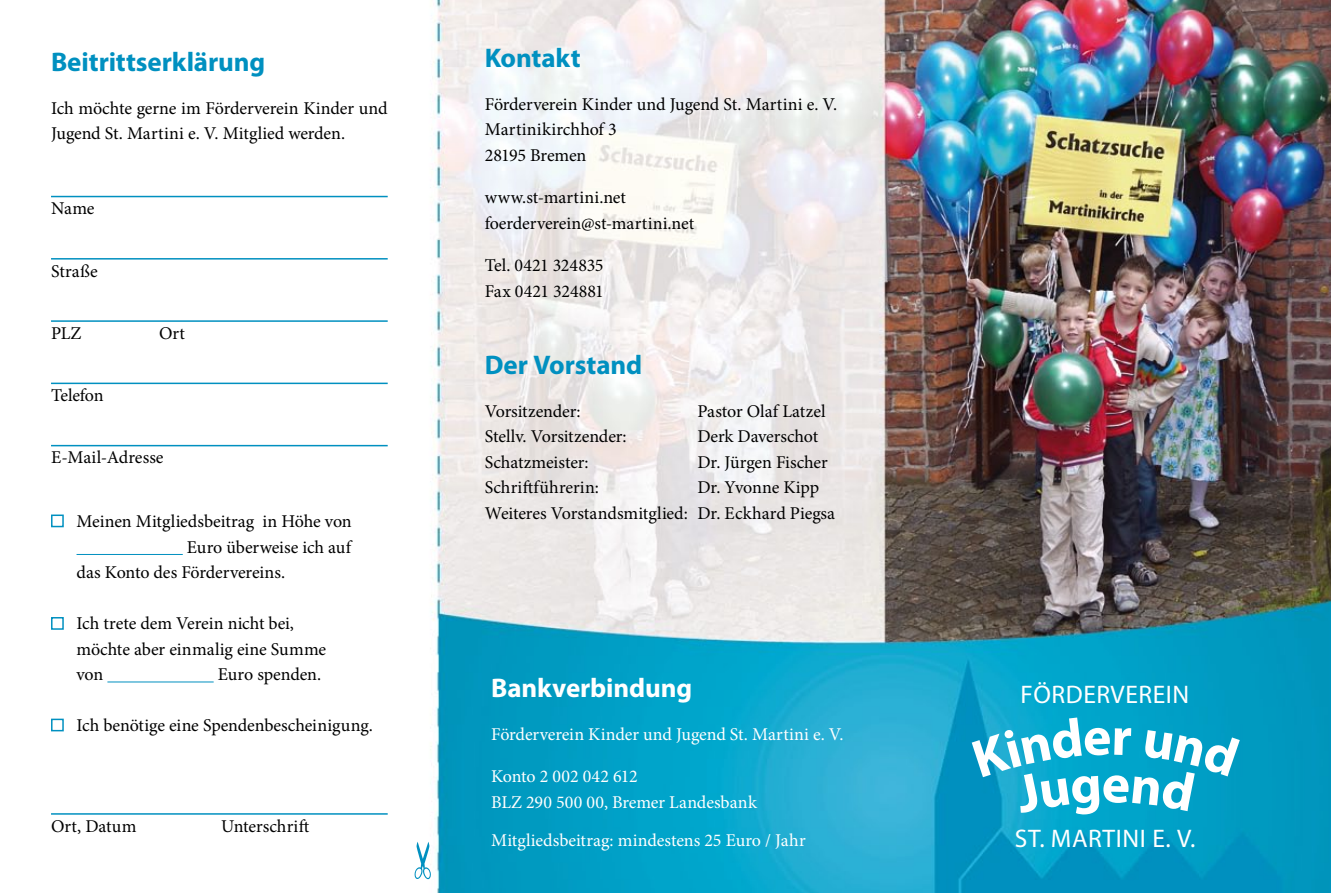
<style>
.page{position:relative;width:1331px;height:893px;background:#fff}
.page>*{position:absolute;margin:0;border:0;box-sizing:border-box;transform-origin:0 0}
.t1{font:700 27px "Myriad Pro";letter-spacing:-.005em;color:#0090c0}
.t2{font:700 27px "Myriad Pro";letter-spacing:-.005em;color:#fff}
.t3{font:25.5px "Myriad Pro";letter-spacing:.025em;color:#fff}
.t4{font:18px/25.5px "Minion Pro";letter-spacing:-.005em;color:#000}
.t5{font:18px/25.5px "Minion Pro";letter-spacing:-.005em;color:#fff}
</style>
<div class="page">
<img style="left:51px;top:0;width:1280px;height:893px">
<div style="left:51px;top:514px;width:13px;height:13px;border:2px solid #0090c0"></div>
<div style="left:51px;top:617px;width:13px;height:13px;border:2px solid #0090c0"></div>
<div style="left:51px;top:719px;width:13px;height:12px;border:2px solid #0090c0"></div>
<svg style="left:415px;top:842px;width:16px;height:37px"></svg>
<hr style="left:51px;top:196px;width:337px;height:1px;background:#0090c0">
<hr style="left:51px;top:258px;width:337px;height:2px;background:#0090c0">
<hr style="left:51px;top:320px;width:337px;height:2px;background:#0090c0">
<hr style="left:51px;top:383px;width:337px;height:1px;background:#0090c0">
<hr style="left:51px;top:445px;width:337px;height:1px;background:#0090c0">
<hr style="left:77px;top:554px;width:106px;height:1px;background:#0090c0">
<hr style="left:107px;top:681px;width:107px;height:1px;background:#0090c0">
<hr style="left:51px;top:813px;width:337px;height:2px;background:#0090c0">
<svg style="left:972px;top:717px;width:268px;height:98px;background:#04a2c9"></svg>
<h1 class="t1" style="left:51px;top:45px;width:216px">Beitrittserklärung</h1>
<p class="t4" style="left:51px;top:95px;width:338px">Ich möchte gerne im Förderverein Kinder und<br>Jugend St. Martini e. V. Mitglied werden.</p>
<p class="t4" style="left:51px;top:196px;width:45px">Name</p>
<p class="t4" style="left:51px;top:258px;width:48px">Straße</p>
<p class="t4" style="left:51px;top:320px;width:32px">PLZ</p>
<p class="t4" style="left:159px;top:320px;width:27px">Ort</p>
<p class="t4" style="left:51px;top:383px;width:54px">Telefon</p>
<p class="t4" style="left:51px;top:445px;width:114px">E-Mail-Adresse</p>
<p class="t4" style="left:77px;top:509px;width:277px">Meinen Mitgliedsbeitrag in Höhe von</p>
<p class="t4" style="left:187px;top:534px;width:166px">Euro überweise ich auf</p>
<p class="t4" style="left:77px;top:560px;width:210px">das Konto des Fördervereins.</p>
<p class="t4" style="left:77px;top:611px;width:251px">Ich trete dem Verein nicht bei, möchte aber einmalig eine Summe von</p>
<p class="t4" style="left:218px;top:662px;width:105px">Euro spenden.</p>
<p class="t4" style="left:77px;top:713px;width:298px">Ich benötige eine Spendenbescheinigung.</p>
<p class="t4" style="left:51px;top:813px;width:87px">Ort, Datum</p>
<p class="t4" style="left:221px;top:813px;width:89px">Unterschrift</p>
<h1 class="t1" style="left:485px;top:40px;width:97px">Kontakt</h1>
<p class="t4" style="left:485px;top:91px;width:354px">Förderverein Kinder und Jugend St. Martini e. V.<br>Martinikirchhof 3<br>28195 Bremen</p>
<p class="t4" style="left:485px;top:185px;width:211px">www.st-martini.net foerderverein@st-martini.net</p>
<p class="t4" style="left:485px;top:253px;width:121px">Tel. 0421 324835<br>Fax 0421 324881</p>
<h1 class="t1" style="left:485px;top:348px;width:159px">Der Vorstand</h1>
<p class="t4" style="left:485px;top:398px;width:97px">Vorsitzender:</p>
<p class="t4" style="left:697px;top:398px;width:130px">Pastor Olaf Latzel</p>
<p class="t4" style="left:485px;top:424px;width:143px">Stellv. Vorsitzender:</p>
<p class="t4" style="left:697px;top:424px;width:122px">Derk Daverschot</p>
<p class="t4" style="left:485px;top:449px;width:105px">Schatzmeister:</p>
<p class="t4" style="left:697px;top:449px;width:132px">Dr. Jürgen Fischer</p>
<p class="t4" style="left:485px;top:475px;width:116px">Schriftführerin:</p>
<p class="t4" style="left:485px;top:475px;width:352px;text-indent:213px">Dr. Yvonne Kipp<br>Weiteres Vorstandsmitglied: Dr. Eckhard Piegsa</p>
<h1 class="t2" style="left:491px;top:671px;width:202px">Bankverbindung</h1>
<p class="t5" style="left:491px;top:721px;width:354px">Förderverein Kinder und Jugend St. Martini e. V.</p>
<p class="t5" style="left:491px;top:764px;width:267px">Konto 2 002 042 612<br>BLZ 290 500 00, Bremer Landesbank</p>
<p class="t5" style="left:491px;top:828px;width:316px">Mitgliedsbeitrag: mindestens 25 Euro / Jahr</p>
<h2 class="t3" style="left:1021px;top:679px;width:170px">FÖRDERVEREIN</h2>
<h2 class="t3" style="left:1015px;top:822px;width:182px">ST. MARTINI E. V.</h2>
</div>
